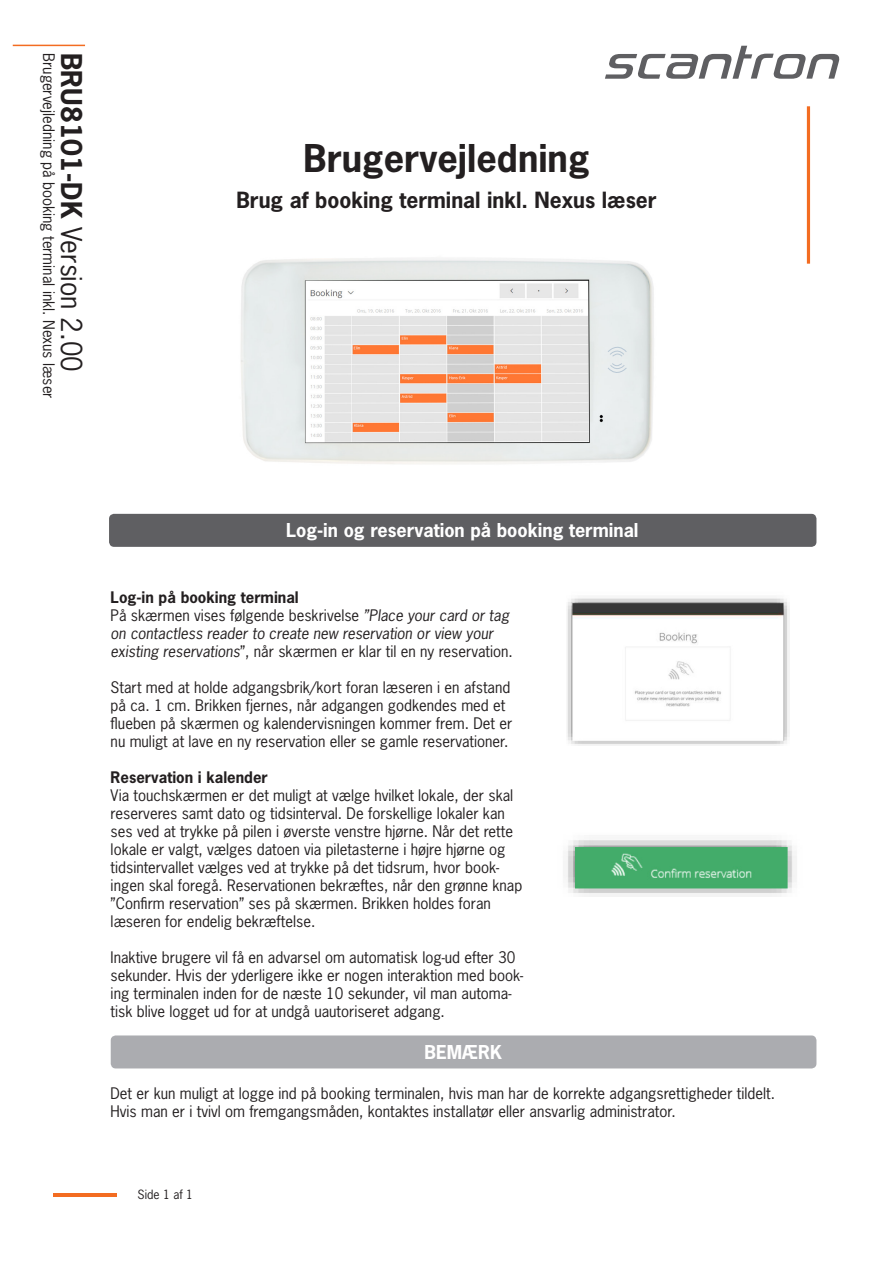
<style>
.page{position:relative;width:893px;height:1263px;background:#fff}
.page>*{position:absolute;margin:0;border:0;box-sizing:border-box;transform-origin:0 0}
.t1{font:700 36px "News Gothic Std";color:#231f20}
.t2{font:27px "News Gothic Std";color:#231f20}
.t3{font:700 21px "News Gothic Std";color:#231f20}
.t4{font:700 18px "News Gothic Std";color:#fff}
.t5{font:15px/18px "News Gothic Std";color:#231f20}
.t6{font:italic 15px/18px "News Gothic Std";color:#231f20}
.t7{font:700 15px "News Gothic Std";color:#231f20}
.t8{font:12px "News Gothic Std";color:#231f20}
.s1{font-weight:700}
.s2{font-style:normal}
</style>
<div class="page">
<svg style="left:605px;top:46px;width:234px;height:33px"></svg>
<hr style="left:807px;top:106px;width:3px;height:158px;background:#f36c21">
<hr style="left:13px;top:45px;width:72px;height:1px;background:#f36c21">
<hr style="left:53px;top:1193px;width:64px;height:3px;background:#f36c21">
<div style="left:110px;top:515px;width:706px;height:31px;background:#5f5f62;border-radius:4px"></div>
<div style="left:109px;top:514px;width:707px;height:33px;border:2px solid #5f5f62;border-radius:4px"></div>
<div style="left:111px;top:1036px;width:705px;height:32px;background:#abacb0;border-radius:4px"></div>
<div style="left:111px;top:1035px;width:705px;height:33px;border:2px solid #abacb0;border-radius:4px"></div>
<img style="left:564px;top:840px;width:233px;height:57px">
<img style="left:567px;top:598px;width:223px;height:147px">
<img style="left:241px;top:258px;width:413px;height:206px">
<svg style="left:607px;top:342px;width:20px;height:36px"></svg>
<p class="t5" style="left:58px;top:53px;width:347px;rotate:90deg">Brugervejledning på booking terminal inkl. Nexus læser</p>
<h2 class="t2" style="left:89px;top:53px;width:320px;rotate:90deg"><span class="s1">BRU8101-DK</span> Version 2.00</h2>
<p class="t1" style="left:303px;top:135px;width:288px">Brugervejledning</p>
<p class="t3" style="left:236px;top:186px;width:422px">Brug af booking terminal inkl. Nexus læser</p>
<p class="t4" style="left:286px;top:519px;width:354px">Log-in og reservation på booking terminal</p>
<p class="t7" style="left:111px;top:587px;width:190px">Log-in på booking terminal</p>
<p class="t6" style="left:111px;top:606px;width:404px"><span class="s2">På skærmen vises følgende beskrivelse</span> ”Place your card or tag on contactless reader to create new reservation or view your existing reservations<span class="s2">”, når skærmen er klar til en ny reservation.</span></p>
<p class="t5" style="left:111px;top:678px;width:403px">Start med at holde adgangsbrik/kort foran læseren i en afstand på ca. 1 cm. Brikken fjernes, når adgangen godkendes med et flueben på skærmen og kalendervisningen kommer frem. Det er nu muligt at lave en ny reservation eller se gamle reservationer.</p>
<p class="t7" style="left:111px;top:767px;width:159px">Reservation i kalender</p>
<p class="t5" style="left:111px;top:786px;width:404px">Via touchskærmen er det muligt at vælge hvilket lokale, der skal reserveres samt dato og tidsinterval. De forskellige lokaler kan ses ved at trykke på pilen i øverste venstre hjørne. Når det rette lokale er valgt, vælges datoen via piletasterne i højre hjørne og tidsintervallet vælges ved at trykke på det tidsrum, hvor book-</p>
<p class="t5" style="left:111px;top:876px;width:413px">ingen skal foregå. Reservationen bekræftes, når den grønne knap ”Confirm reservation” ses på skærmen. Brikken holdes foran læseren for endelig bekræftelse.</p>
<p class="t5" style="left:111px;top:948px;width:414px">Inaktive brugere vil få en advarsel om automatisk log-ud efter 30 sekunder. Hvis der yderligere ikke er nogen interaktion med book&shy;ing terminalen inden for de næste 10 sekunder, vil man automa&shy;tisk blive logget ud for at undgå uautoriseret adgang.</p>
<p class="t4" style="left:424px;top:1040px;width:79px">BEMÆRK</p>
<p class="t5" style="left:111px;top:1084px;width:666px">Det er kun muligt at logge ind på booking terminalen, hvis man har de korrekte adgangsrettigheder tildelt.</p>
<p class="t5" style="left:111px;top:1102px;width:567px">Hvis man er i tvivl om fremgangsmåden, kontaktes installatør eller ansvarlig administrator.</p>
<p class="t8" style="left:138px;top:1187px;width:57px">Side 1 af 1</p>
</div>
